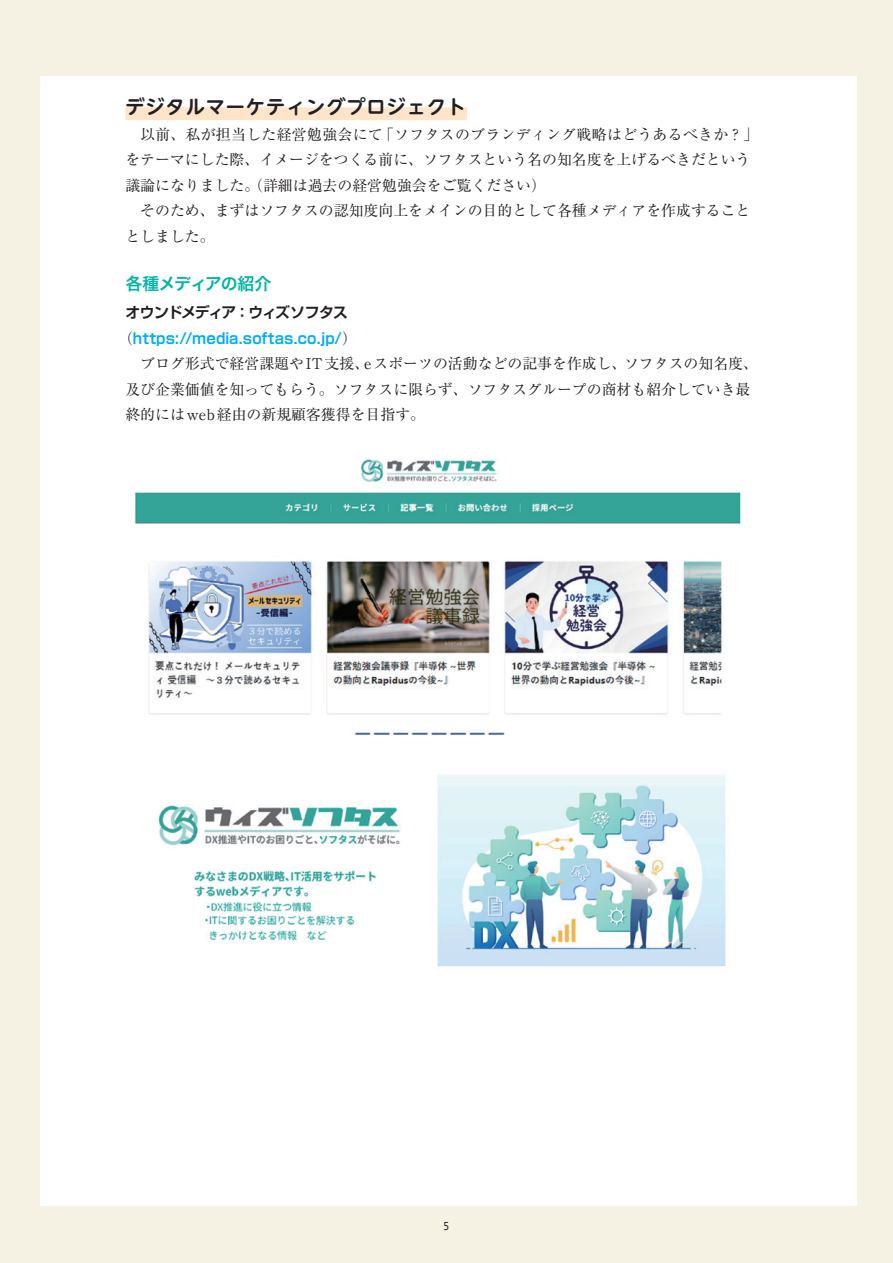
<style>
.page{position:relative;width:893px;height:1263px;background:#f5f1e3}
.page>*{position:absolute;margin:0;border:0;box-sizing:border-box;transform-origin:0 0}
.t1{font:700 19.2px "UD Shin M Go Pr 6 De";letter-spacing:.05em;color:#231f20}
.t2{font:16.95px "Hiragino Sans Pr 6 N W6";letter-spacing:-.045em;color:#00b5a4}
.t3{font:14.85px/25.5px "Ryumin Pr 6 N";color:#231f20}
.t4{font:700 14.85px/25.5px "Shin Go Pr 6 N De";color:#00aeef;text-align:center}
.t5{font:11.7px "Andale Mono";color:#231f20}
.s1{color:#231f20}
.s2{font-family:"Ryumin Pr 6 N";font-weight:400;color:#231f20}
</style>
<div class="page">
<div style="left:40px;top:77px;width:816px;height:1128px;background:#fff"></div>
<div style="left:125px;top:107px;width:342px;height:13px;background:#fee5ca"></div>
<img style="left:135px;top:459px;width:606px;height:508px">
<p class="t1" style="left:125px;top:90px;width:342px">デジタルマーケティングプロジェクト</p>
<p class="t3" style="left:125px;top:121px;width:634px;text-indent:15px">以前、私が担当した経営勉強会にて「ソフタスのブランディング戦略はどうあるべきか？」をテーマにした際、イメージをつくる前に、ソフタスという名の知名度を上げるべきだという議論になりました。（詳細は過去の経営勉強会をご覧ください）</p>
<p class="t3" style="left:125px;top:197px;width:627px;text-indent:15px">そのため、まずはソフタスの認知度向上をメインの目的として各種メディアを作成することとしました。</p>
<p class="t2" style="left:125px;top:269px;width:148px">各種メディアの紹介</p>
<p class="t4" style="left:118px;top:299px;width:240px"><span class="s1">オウンドメディア：ウィズソフタス</span><span class="s2">（</span>https://media.softas.co.jp/<span class="s2">）</span></p>
<p class="t3" style="left:125px;top:350px;width:634px;text-indent:15px">ブログ形式で経営課題やIT支援、eスポーツの活動などの記事を作成し、ソフタスの知名度、及び企業価値を知ってもらう。ソフタスに限らず、ソフタスグループの商材も紹介していき最終的にはweb経由の新規顧客獲得を目指す。</p>
<p class="t5" style="left:443px;top:1219px;width:9px">5</p>
</div>
